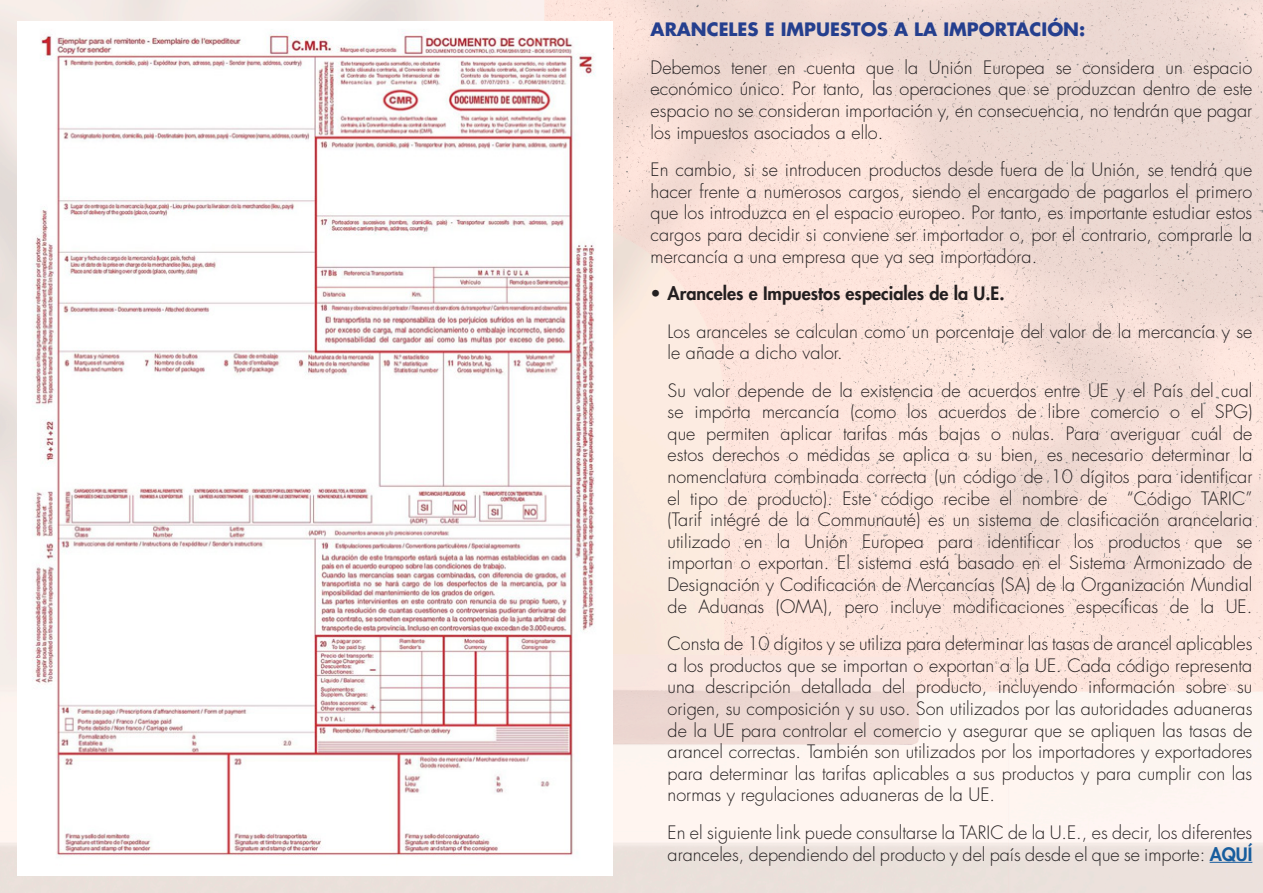
<style>
.page{position:relative;width:1263px;height:893px;background:#fff}
.page>*{position:absolute;margin:0;border:0;box-sizing:border-box;transform-origin:0 0}
.t1{font:300 18px/21.6px "Futura Std";color:#231f20;text-align:justify}
.t2{font:800 18px "Futura Std";color:#231f20}
.t3{font:700 18px "Futura Std";color:#253f8e}
.s1{font-weight:800;color:#175d9e}
</style>
<div class="page">
<img style="left:0;top:1px;width:1263px;height:892px">
<hr style="left:1210px;top:862px;width:42px;height:1px;background:#175d9e">
<img style="left:17px;top:22px;width:595px;height:853px">
<p class="t3" style="left:651px;top:18px;width:436px">ARANCELES E IMPUESTOS A LA IMPORTACIÓN:</p>
<p class="t1" style="left:651px;top:57px;width:603px">Debemos tener en cuenta que la Unión Europea se considera un espacio económico único. Por tanto, las operaciones que se produzcan dentro de este espacio no se consideran importación y, en consecuencia, no tendrán que pagar los impuestos asociados a ello.</p>
<p class="t1" style="left:651px;top:159px;width:603px">En cambio, si se introducen productos desde fuera de la Unión, se tendrá que hacer frente a numerosos cargos, siendo el encargado de pagarlos el primero que los introduzca en el espacio europeo. Por tanto, es importante estudiar estos cargos para decidir si conviene ser importador o, por el contrario, comprarle la mercancía a una empresa que ya sea importadora.</p>
<p class="t2" style="left:651px;top:282px;width:355px">• Aranceles e Impuestos especiales de la U.E.</p>
<p class="t1" style="left:668px;top:321px;width:586px">Los aranceles se calculan como un porcentaje del valor de la mercancía y se le añade a dicho valor.</p>
<p class="t1" style="left:668px;top:380px;width:586px">Su valor depende de la existencia de acuerdos entre UE y el País del cual se importa mercancía (como los acuerdos de libre comercio o el SPG) que permiten aplicar tarifas más bajas o nulas. Para averiguar cuál de estos derechos o medidas se aplica a su bien, es necesario determinar la nomenclatura combinada correcta (un código de 10 dígitos para identificar el tipo de producto). Este código recibe el nombre de “Código TARIC” (Tarif intégré de la Communauté) es un sistema de clasificación arancelaria utilizado en la Unión Europea para identificar los productos que se importan o exportan. El sistema está basado en el Sistema Armonizado de Designación y Codificación de Mercancías (SA) de la Organización Mundial de Aduanas (OMA), pero incluye modificaciones específicas de la UE.</p>
<p class="t1" style="left:668px;top:633px;width:586px">Consta de 10 dígitos y se utiliza para determinar las tasas de arancel aplicables a los productos que se importan o exportan a la UE. Cada código representa una descripción detallada del producto, incluyendo información sobre su origen, su composición y su uso. Son utilizados por las autoridades aduaneras de la UE para controlar el comercio y asegurar que se apliquen las tasas de arancel correctas. También son utilizados por los importadores y exportadores para determinar las tarifas aplicables a sus productos y para cumplir con las normas y regulaciones aduaneras de la UE.</p>
<p class="t1" style="left:668px;top:822px;width:586px">En el siguiente link puede consultarse la TARIC de la U.E., es decir, los diferentes aranceles, dependiendo del producto y del país desde el que se importe: <span class="s1">AQUÍ</span></p>
</div>
